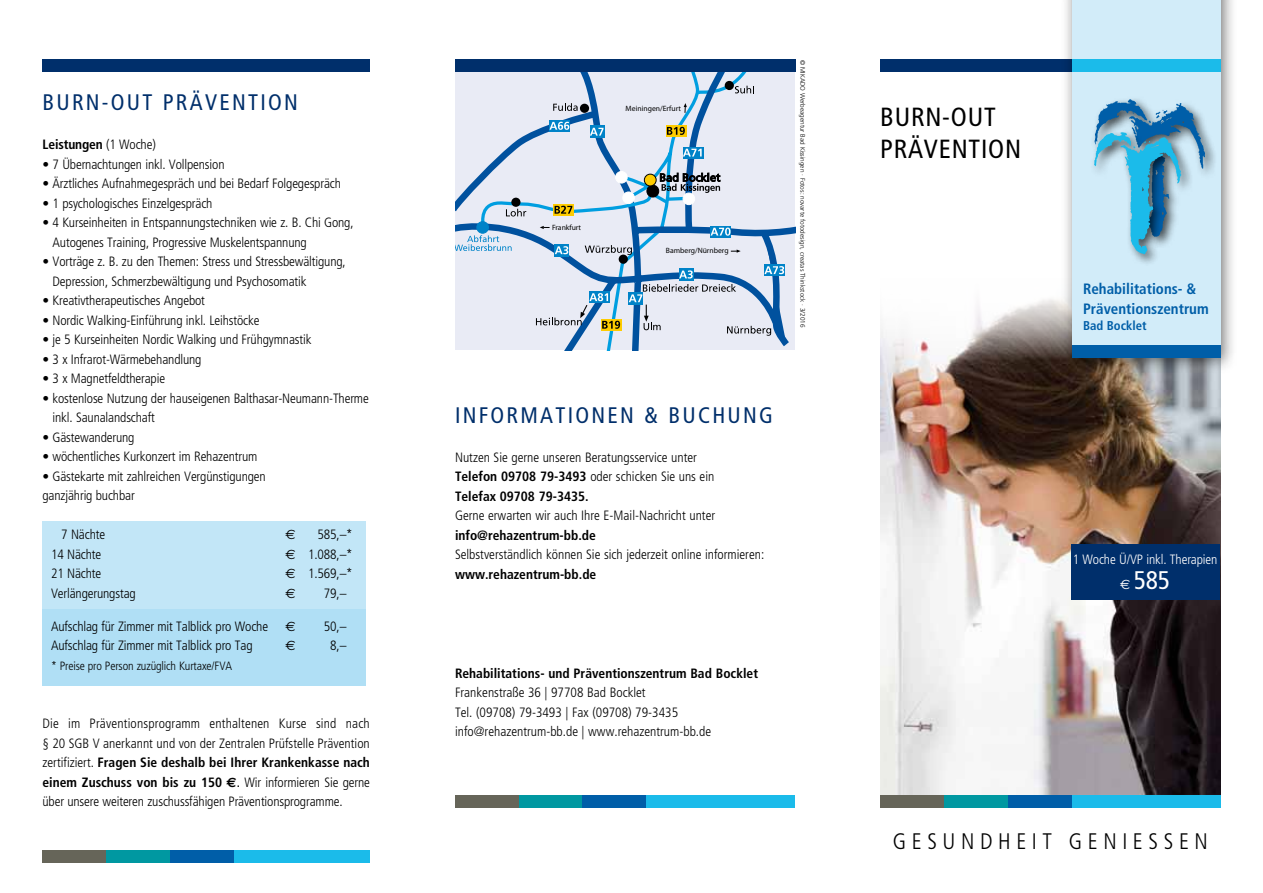
<style>
.page{position:relative;width:1263px;height:893px;background:#fff}
.page>*{position:absolute;margin:0;border:0;box-sizing:border-box;transform-origin:0 0}
.t1{font:condensed 26.25px/31.5px "Frutiger";letter-spacing:.03em;color:#000}
.t2{font:condensed 25.5px "Frutiger";color:#fff}
.t3{font:condensed 22.5px "Frutiger";letter-spacing:.1em;color:#002f6b}
.t4{font:300 condensed 22.5px "Frutiger";color:#000}
.t5{font:700 condensed 15px/19.5px "Frutiger";color:#005ea8}
.t6{font:300 condensed 13.5px/19.5px "Frutiger";letter-spacing:-.01em;color:#000}
.t7{font:700 condensed 13.5px "Frutiger";color:#000}
.t8{font:300 condensed 13.5px "Frutiger";letter-spacing:-.01em;color:#fff}
.t9{font:13.5px "Euro Sans";color:#000}
.t10{font:700 condensed 12.75px "Frutiger";color:#005ea8}
.t11{font:300 condensed 12px "Frutiger";letter-spacing:-.01em;color:#000}
.t12{font:7.65px "Myriad";color:#000}
.t13{font:300 6.45px "Frutiger";letter-spacing:-.005em;color:#000}
.s1{font-weight:300}
.s2{font-family:"Euro Sans";font-weight:400;font-stretch:normal}
.s3{font-weight:700}
.s4{font-family:"Euro Sans";font-weight:700;font-stretch:normal}
.s5{font-weight:400}
.s6{font-family:"Euro Sans";font-stretch:normal;font-size:13.5px}
</style>
<div class="page">
<img style="left:880px;top:299px;width:340px;height:496px">
<div style="left:43px;top:521px;width:323px;height:89px;background:#c2e6f7"></div>
<div style="left:43px;top:609px;width:323px;height:77px;background:#b0dff5"></div>
<div style="left:880px;top:60px;width:191px;height:12px;background:#002f6b"></div>
<div style="left:455px;top:60px;width:340px;height:12px;background:#002f6b"></div>
<div style="left:1060px;top:0;width:177px;height:374px;background:#000;opacity:.55"></div>
<div style="left:1071px;top:0;width:149px;height:357px;background:#d2ecf9"></div>
<div style="left:1071px;top:60px;width:149px;height:12px;background:#1bbbea"></div>
<div style="left:1071px;top:345px;width:149px;height:12px;background:#005ea8"></div>
<svg style="left:455px;top:72px;width:338px;height:278px;background:#c9d6e6"></svg>
<div style="left:1071px;top:795px;width:149px;height:13px;background:#1bbbea"></div>
<div style="left:944px;top:795px;width:64px;height:13px;background:#0098a1"></div>
<div style="left:1008px;top:795px;width:63px;height:13px;background:#005ea8"></div>
<div style="left:880px;top:795px;width:64px;height:13px;background:#666559"></div>
<div style="left:646px;top:795px;width:149px;height:13px;background:#1bbbea"></div>
<div style="left:519px;top:795px;width:64px;height:13px;background:#0098a1"></div>
<div style="left:583px;top:795px;width:63px;height:13px;background:#005ea8"></div>
<div style="left:455px;top:795px;width:64px;height:13px;background:#666559"></div>
<div style="left:234px;top:850px;width:136px;height:13px;background:#1bbbea"></div>
<div style="left:106px;top:850px;width:64px;height:13px;background:#0098a1"></div>
<div style="left:170px;top:850px;width:64px;height:13px;background:#005ea8"></div>
<div style="left:43px;top:850px;width:63px;height:13px;background:#666559"></div>
<img style="left:1097px;top:99px;width:107px;height:23px">
<div style="left:1089px;top:128px;width:104px;height:138px;background:#000;opacity:.7"></div>
<img style="left:1089px;top:122px;width:126px;height:135px">
<div style="left:43px;top:60px;width:327px;height:12px;background:#002f6b"></div>
<div style="left:1071px;top:544px;width:148px;height:56px;background:#002f6b"></div>
<h3 class="t3" style="left:43px;top:90px;width:257px">BURN-OUT PRÄVENTION</h3>
<p class="t7" style="left:43px;top:137px;width:115px">Leistungen <span class="s1">(1 Woche)</span></p>
<p class="t6" style="left:43px;top:155px;width:184px">• 7 Übernachtungen inkl. Vollpension</p>
<p class="t6" style="left:43px;top:174px;width:300px">• Ärztliches Aufnahmegespräch und bei Bedarf Folgegespräch</p>
<p class="t6" style="left:43px;top:194px;width:171px">• 1 psychologisches Einzelgespräch</p>
<p class="t6" style="left:53px;top:213px;width:303px;text-indent:-10px">• 4 Kurseinheiten in Entspannungstechniken wie z. B. Chi Gong,<br>Autogenes Training, Progressive Muskelentspannung</p>
<p class="t6" style="left:53px;top:252px;width:295px;text-indent:-10px">• Vorträge z. B. zu den Themen: Stress und Stressbewältigung,<br>Depression, Schmerzbewältigung und Psychosomatik</p>
<p class="t6" style="left:43px;top:291px;width:164px">• Kreativtherapeutisches Angebot</p>
<p class="t6" style="left:43px;top:311px;width:218px">• Nordic Walking-Einführung inkl. Leihstöcke</p>
<p class="t6" style="left:43px;top:330px;width:270px">• je 5 Kurseinheiten Nordic Walking und Frühgymnastik</p>
<p class="t6" style="left:43px;top:350px;width:161px">• 3 x Infrarot-Wärmebehandlung</p>
<p class="t6" style="left:43px;top:369px;width:124px">• 3 x Magnetfeldtherapie</p>
<p class="t6" style="left:53px;top:389px;width:318px;text-indent:-10px">• kostenlose Nutzung der hauseigenen Balthasar-Neumann-Therme inkl. Saunalandschaft</p>
<p class="t6" style="left:43px;top:428px;width:94px">• Gästewanderung</p>
<p class="t6" style="left:43px;top:447px;width:216px">• wöchentliches Kurkonzert im Rehazentrum</p>
<p class="t6" style="left:43px;top:467px;width:225px">• Gästekarte mit zahlreichen Vergünstigungen ganzjährig buchbar</p>
<p class="t6" style="left:61px;top:525px;width:45px">7 Nächte</p>
<p class="t9" style="left:286px;top:527px;width:12px">E</p>
<p class="t6" style="left:317px;top:525px;width:37px">585,–*</p>
<p class="t6" style="left:51px;top:545px;width:52px">14 Nächte</p>
<p class="t6" style="left:286px;top:545px;width:69px"><span class="s2">E</span> 1.088,–*</p>
<p class="t6" style="left:51px;top:564px;width:52px">21 Nächte</p>
<p class="t6" style="left:286px;top:564px;width:69px"><span class="s2">E</span> 1.569,–*</p>
<p class="t6" style="left:51px;top:584px;width:86px">Verlängerungstag</p>
<p class="t9" style="left:286px;top:585px;width:12px">E</p>
<p class="t6" style="left:324px;top:584px;width:24px">79,–</p>
<p class="t6" style="left:51px;top:617px;width:219px">Aufschlag für Zimmer mit Talblick pro Woche</p>
<p class="t9" style="left:286px;top:618px;width:12px">E</p>
<p class="t6" style="left:324px;top:617px;width:24px">50,–</p>
<p class="t6" style="left:51px;top:636px;width:203px">Aufschlag für Zimmer mit Talblick pro Tag</p>
<p class="t9" style="left:286px;top:638px;width:12px">E</p>
<p class="t6" style="left:330px;top:636px;width:18px">8,–</p>
<p class="t11" style="left:51px;top:659px;width:183px">* Preise pro Person zuzüglich Kurtaxe/FVA</p>
<p class="t6" style="left:43px;top:714px;width:329px;text-align:justify">Die im Präventionsprogramm enthaltenen Kurse sind nach § 20 SGB V anerkannt und von der Zentralen Prüfstelle Prävention zertifiziert. <span class="s3">Fragen Sie deshalb bei Ihrer Krankenkasse nach einem Zuschuss von bis zu 150</span> <span class="s4">E</span><span class="s5">.</span> Wir informieren Sie gerne über unsere weiteren zuschussfähigen Präventionsprogramme.</p>
<p class="t12" style="left:552px;top:223px;width:31px">Frankfurt</p>
<p class="t12" style="left:626px;top:105px;width:57px">Meiningen/Erfurt</p>
<p class="t12" style="left:666px;top:247px;width:64px">Bamberg/Nürnberg</p>
<p class="t13" style="left:806px;top:60px;width:269px;rotate:90deg">© MIKADO Werbeagentur Bad Kissingen · Fotos: novarte fotodesign, creatas Thinkstock · 3/2016</p>
<h3 class="t3" style="left:455px;top:402px;width:319px">INFORMATIONEN &amp; BUCHUNG</h3>
<p class="t6" style="left:455px;top:447px;width:261px">Nutzen Sie gerne unseren Beratungsservice unter<br><span class="s3">Telefon 09708 79-3493</span> oder schicken Sie uns ein<br><span class="s3">Telefax 09708 79-3435.</span></p>
<p class="t6" style="left:455px;top:506px;width:262px">Gerne erwarten wir auch Ihre E-Mail-Nachricht unter</p>
<p class="t7" style="left:455px;top:527px;width:142px">info@rehazentrum-bb.de</p>
<p class="t6" style="left:455px;top:545px;width:311px">Selbstverständlich können Sie sich jederzeit online informieren:</p>
<p class="t7" style="left:455px;top:566px;width:143px">www.rehazentrum-bb.de</p>
<p class="t7" style="left:455px;top:665px;width:305px">Rehabilitations- und Präventionszentrum Bad Bocklet</p>
<p class="t6" style="left:455px;top:683px;width:258px">Frankenstraße 36 | 97708 Bad Bocklet<br>Tel. (09708) 79-3493 | Fax (09708) 79-3435 info@rehazentrum-bb.de | www.rehazentrum-bb.de</p>
<h1 class="t1" style="left:880px;top:101px;width:142px">BURN-OUT<br>PRÄVENTION</h1>
<p class="t5" style="left:1083px;top:279px;width:127px">Rehabilitations- &amp;<br>Präventionszentrum</p>
<p class="t10" style="left:1083px;top:318px;width:65px">Bad Bocklet</p>
<p class="t8" style="left:1073px;top:551px;width:146px">1 Woche Ü/VP inkl. Therapien</p>
<h2 class="t2" style="left:1120px;top:566px;width:51px"><span class="s6">E</span> 585</h2>
<h3 class="t4" style="left:893px;top:829px;width:136px">Ges und heit</h3>
<h3 class="t4" style="left:1069px;top:829px;width:16px">genie</h3>
<h3 class="t4" style="left:1148px;top:829px;width:45px">SSen</h3>
</div>
